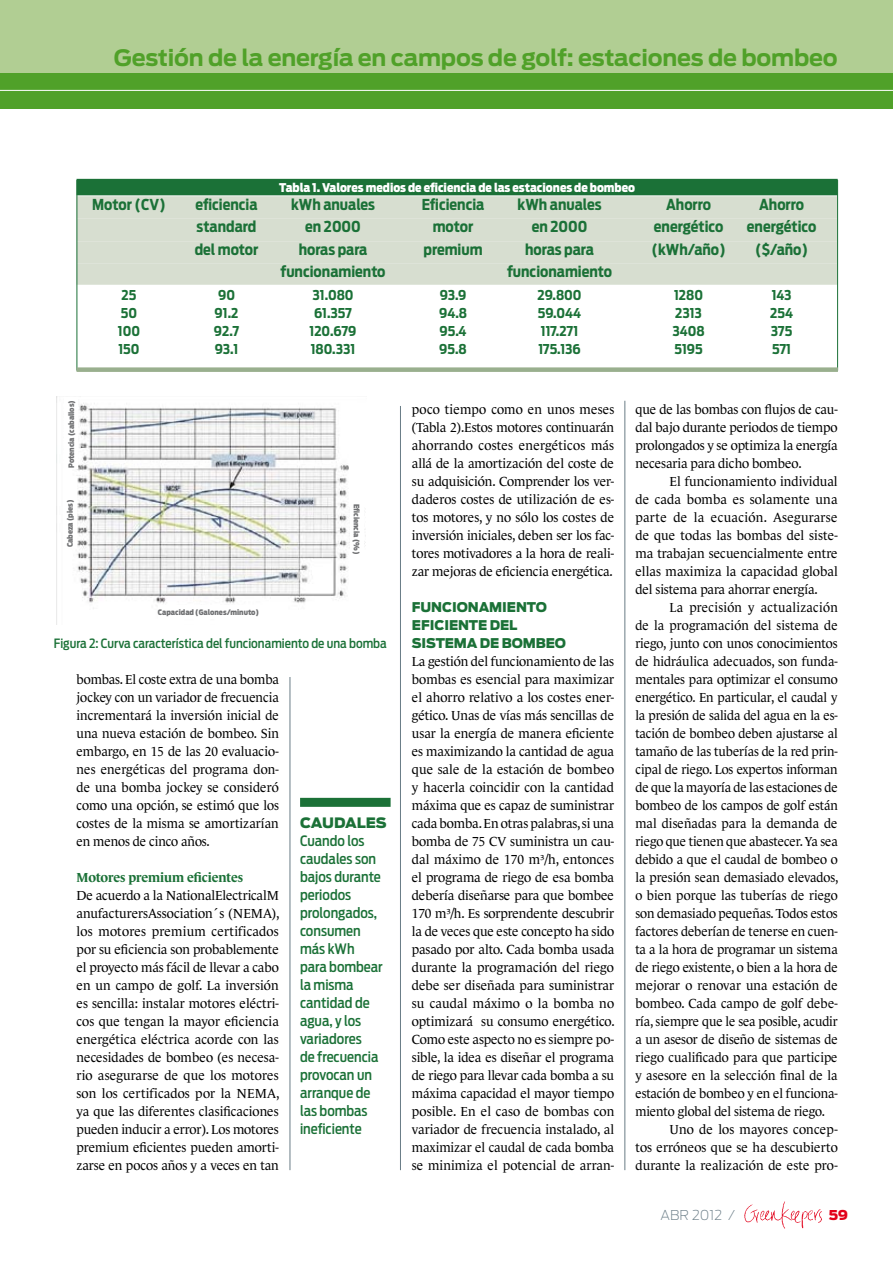
<style>
.page{position:relative;width:893px;height:1263px;background:#fff}
.page>*{position:absolute;margin:0;border:0;box-sizing:border-box;transform-origin:0 0}
.t1{font:700 22.5px "Antenna";letter-spacing:-.01em;color:#50a129}
.t2{font:700 15px "Antenna Cond";color:#1b7137}
.t3{font:500 14.25px/18px "Antenna Cond";color:#1b7137}
.t4{font:900 14.25px "Antenna";letter-spacing:-.01em;color:#1b7137}
.t5{font:700 13.5px "Antenna Cond";color:#1b7137}
.t6{font:200 13.5px "Antenna";color:#697c86}
.t7{font:900 13.5px "Antenna";color:#e2001a}
.t8{font:13.35px/18px "Le Monde Journal";letter-spacing:-.005em;color:#000;text-align:justify}
.t9{font:13.35px/18px "Le Monde Journal";letter-spacing:-.005em;color:#000;text-align:justify;scale:.95 1}
.t10{font:13.35px/18px "Le Monde Journal";letter-spacing:-.005em;color:#000;text-align:justify;scale:.96 1}
.t11{font:900 13.35px/18px "Antenna";color:#1b7137}
.t12{font:700 13.35px "Le Monde Journal";letter-spacing:-.005em;color:#1b7137}
.t13{font:500 12.75px "Antenna Cond";color:#1b7137}
.t14{font:900 12px "Antenna Cond";color:#fff}
.t15{font:900 7.5px "Antenna Cond";color:#707173}
</style>
<div class="page">
<div style="left:0;top:0;width:893px;height:108px;background:#50a129"></div>
<div style="left:0;top:0;width:893px;height:72px;background:#b1ce93"></div>
<hr style="left:0;top:90px;width:893px;height:1px;background:#fff">
<hr style="left:290px;top:677px;width:1px;height:493px;background:#697c86">
<hr style="left:400px;top:406px;width:1px;height:764px;background:#697c86">
<hr style="left:625px;top:401px;width:1px;height:769px;background:#697c86">
<img style="left:744px;top:1201px;width:78px;height:28px">
<img style="left:57px;top:396px;width:309px;height:213px">
<div style="left:77px;top:179px;width:761px;height:16px;background:#1b7137"></div>
<div style="left:77px;top:196px;width:761px;height:23px;background:#d7ded0"></div>
<div style="left:77px;top:219px;width:761px;height:22px;background:#d7ded0"></div>
<div style="left:77px;top:241px;width:761px;height:23px;background:#d7ded0"></div>
<div style="left:77px;top:264px;width:761px;height:21px;background:#d7ded0"></div>
<hr style="left:77px;top:180px;width:1px;height:191px;background:#1b7137">
<hr style="left:837px;top:180px;width:1px;height:191px;background:#1b7137">
<div style="left:300px;top:798px;width:91px;height:9px;background:#1b7137"></div>
<div style="left:64px;top:397px;width:14px;height:71px;background:#fff"></div>
<div style="left:63px;top:476px;width:14px;height:71px;background:#fff"></div>
<div style="left:350px;top:504px;width:14px;height:71px;background:#fff"></div>
<div style="left:158px;top:605px;width:109px;height:14px;background:#fff"></div>
<div style="left:77px;top:367px;width:761px;height:5px;background:#99af8e"></div>
<h1 class="t1" style="left:114px;top:44px;width:725px">Gestión de la energía en campos de golf: estaciones de bombeo</h1>
<p class="t14" style="left:279px;top:180px;width:358px">Tabla 1. Valores medios de eficiencia de las estaciones de bombeo</p>
<p class="t2" style="left:92px;top:195px;width:75px">Motor (CV)</p>
<p class="t2" style="left:195px;top:195px;width:64px">eficiencia</p>
<p class="t2" style="left:291px;top:195px;width:114px">kWh anuales E</p>
<p class="t2" style="left:430px;top:195px;width:56px">ficiencia</p>
<p class="t2" style="left:518px;top:195px;width:124px">kWh anuales A</p>
<p class="t2" style="left:676px;top:195px;width:65px">horro A</p>
<p class="t2" style="left:769px;top:195px;width:37px">horro</p>
<p class="t2" style="left:197px;top:218px;width:61px">standard</p>
<p class="t2" style="left:305px;top:218px;width:57px">en 2000</p>
<p class="t2" style="left:433px;top:218px;width:42px">motor</p>
<p class="t2" style="left:532px;top:218px;width:57px">en 2000</p>
<p class="t2" style="left:654px;top:218px;width:71px">energético</p>
<p class="t2" style="left:747px;top:218px;width:71px">energético</p>
<p class="t2" style="left:195px;top:240px;width:65px">del motor</p>
<p class="t2" style="left:299px;top:240px;width:70px">horas para</p>
<p class="t2" style="left:424px;top:240px;width:61px">premium</p>
<p class="t2" style="left:525px;top:240px;width:70px">horas para</p>
<p class="t2" style="left:651px;top:240px;width:76px">(kWh/año)</p>
<p class="t2" style="left:755px;top:240px;width:55px">($/año)</p>
<p class="t2" style="left:281px;top:263px;width:107px">funcionamiento</p>
<p class="t2" style="left:507px;top:263px;width:107px">funcionamiento</p>
<p class="t5" style="left:122px;top:287px;width:16px">25</p>
<p class="t5" style="left:218px;top:287px;width:18px">90</p>
<p class="t5" style="left:312px;top:287px;width:43px">31.080</p>
<p class="t5" style="left:440px;top:287px;width:28px">93.9</p>
<p class="t5" style="left:538px;top:287px;width:45px">29.800</p>
<p class="t5" style="left:674px;top:287px;width:30px">1280</p>
<p class="t5" style="left:772px;top:287px;width:21px">143</p>
<p class="t5" style="left:121px;top:305px;width:18px">50</p>
<p class="t5" style="left:215px;top:305px;width:25px">91.2</p>
<p class="t5" style="left:314px;top:305px;width:40px">61.357</p>
<p class="t5" style="left:439px;top:305px;width:29px">94.8</p>
<p class="t5" style="left:538px;top:305px;width:45px">59.044</p>
<p class="t5" style="left:675px;top:305px;width:28px">2313</p>
<p class="t5" style="left:770px;top:305px;width:24px">254</p>
<p class="t5" style="left:118px;top:323px;width:24px">100</p>
<p class="t5" style="left:214px;top:323px;width:27px">92.7</p>
<p class="t5" style="left:310px;top:323px;width:48px">120.679</p>
<p class="t5" style="left:439px;top:323px;width:29px">95.4</p>
<p class="t5" style="left:541px;top:323px;width:39px">117.271</p>
<p class="t5" style="left:672px;top:323px;width:34px">3408</p>
<p class="t5" style="left:771px;top:323px;width:23px">375</p>
<p class="t5" style="left:118px;top:341px;width:23px">150</p>
<p class="t5" style="left:215px;top:341px;width:25px">93.1</p>
<p class="t5" style="left:311px;top:341px;width:46px">180.331</p>
<p class="t5" style="left:439px;top:341px;width:29px">95.8</p>
<p class="t5" style="left:538px;top:341px;width:44px">175.136</p>
<p class="t5" style="left:674px;top:341px;width:30px">5195</p>
<p class="t5" style="left:772px;top:341px;width:21px">571</p>
<p class="t15" style="left:67px;top:468px;width:70px;rotate:-90deg">Potencia (caballos)</p>
<p class="t15" style="left:66px;top:547px;width:49px;rotate:-90deg">Cabeza (pies)</p>
<p class="t15" style="left:361px;top:504px;width:52px;rotate:90deg">Eficiencia (%)</p>
<p class="t15" style="left:158px;top:608px;width:103px">Capacidad (Galones/minuto)</p>
<p class="t13" style="left:54px;top:636px;width:334px">Figura 2: Curva característica del funcionamiento de una bomba</p>
<p class="t10" style="left:77px;top:670px;width:212px">bombas. El coste extra de una bomba jockey con un variador de frecuencia incrementará la inversión inicial de una nueva estación de bombeo. Sin embargo, en 15 de las 20 evaluacio&shy;nes energéticas del programa don&shy;de una bomba jockey se consideró como una opción, se estimó que los costes de la misma se amortizarían en menos de cinco años.</p>
<p class="t12" style="left:77px;top:870px;width:168px">Motores premium eficientes</p>
<p class="t8" style="left:77px;top:886px;width:204px">De acuerdo a la NationalElectricalM anufacturersAssociation´s (NEMA), los motores premium certificados por su eficiencia son probablemente el proyecto más fácil de llevar a cabo en un campo de golf. La inversión es sencilla: instalar motores eléctri&shy;cos que tengan la mayor eficiencia energética eléctrica acorde con las necesidades de bombeo (es necesa&shy;rio asegurarse de que los motores son los certificados por la NEMA, ya que las diferentes clasificaciones pueden inducir a error). Los motores premium eficientes pueden amorti&shy;zarse en pocos años y a veces en tan</p>
<p class="t4" style="left:300px;top:814px;width:88px">CAUDALES</p>
<p class="t3" style="left:300px;top:832px;width:84px">Cuando los caudales son bajos durante periodos prolongados, consumen más kWh para bombear la misma cantidad de agua, y los variadores<br>de frecuencia provocan un arranque de las bombas ineficiente</p>
<p class="t8" style="left:412px;top:400px;width:204px">poco tiempo como en unos meses (Tabla 2).Estos motores continuarán ahorrando costes energéticos más allá de la amortización del coste de su adquisición. Comprender los ver&shy;daderos costes de utilización de es&shy;tos motores, y no sólo los costes de inversión iniciales, deben ser los fac&shy;tores motivadores a la hora de reali&shy;zar mejoras de eficiencia energética.</p>
<p class="t11" style="left:412px;top:598px;width:20px">FUNCIONAMIENTO<br>EFICIENTE</p>
<p class="t11" style="left:490px;top:616px;width:10px">DEL</p>
<p class="t11" style="left:412px;top:634px;width:11px">SISTEMA</p>
<p class="t11" style="left:480px;top:634px;width:34px">DE BOMBEO</p>
<p class="t8" style="left:412px;top:652px;width:204px">La gestión del funcionamiento de las bombas es esencial para maximizar el ahorro relativo a los costes ener&shy;gético. Unas de vías más sencillas de usar la energía de manera eficiente es maximizando la cantidad de agua que sale de la estación de bombeo y hacerla coincidir con la cantidad máxima que es capaz de suministrar cada bomba. En otras palabras, si una bomba de 75 CV suministra un cau&shy;dal máximo de 170 m³/h, entonces el programa de riego de esa bomba debería diseñarse para que bombee 170 m³/h. Es sorprendente descubrir la de veces que este concepto ha sido pasado por alto. Cada bomba usada durante la programación del riego debe ser diseñada para suministrar su caudal máximo o la bomba no optimizará su consumo energético.<br>Como este aspecto no es siempre po&shy;sible, la idea es diseñar el programa de riego para llevar cada bomba a su máxima capacidad el mayor tiempo posible. En el caso de bombas con variador de frecuencia instalado, al maximizar el caudal de cada bomba se minimiza el potencial de arran-</p>
<p class="t8" style="left:635px;top:400px;width:204px">que de las bombas con flujos de cau&shy;dal bajo durante periodos de tiempo prolongados y se optimiza la energía necesaria para dicho bombeo.</p>
<p class="t8" style="left:635px;top:472px;width:204px;text-indent:34px">El funcionamiento individual de cada bomba es solamente una parte de la ecuación. Asegurarse de que todas las bombas del siste&shy;ma trabajan secuencialmente entre ellas maximiza la capacidad global del sistema para ahorrar energía.</p>
<p class="t9" style="left:635px;top:598px;width:215px;text-indent:34px">La precisión y actualización de la programación del sistema de riego, junto con unos conocimientos de hidráulica adecuados, son funda&shy;mentales para optimizar el consumo energético. En particular, el caudal y la presión de salida del agua en la es&shy;tación de bombeo deben ajustarse al tamaño de las tuberías de la red prin&shy;cipal de riego. Los expertos informan de que la mayoría de las estaciones de bombeo de los campos de golf están mal diseñadas para la demanda de riego que tienen que abastecer. Ya sea debido a que el caudal de bombeo o la presión sean demasiado elevados, o bien porque las tuberías de riego son demasiado pequeñas. Todos estos factores deberían de tenerse en cuen&shy;ta a la hora de programar un sistema de riego existente, o bien a la hora de mejorar o renovar una estación de bombeo. Cada campo de golf debe&shy;ría, siempre que le sea posible, acudir a un asesor de diseño de sistemas de riego cualificado para que participe y asesore en la selección final de la estación de bombeo y en el funciona&shy;miento global del sistema de riego.</p>
<p class="t8" style="left:635px;top:1120px;width:204px;text-indent:34px">Uno de los mayores concep&shy;tos erróneos que se ha descubierto durante la realización de este pro-</p>
<p class="t6" style="left:661px;top:1207px;width:76px">ABR 2012 /</p>
<p class="t7" style="left:829px;top:1207px;width:21px">59</p>
</div>
